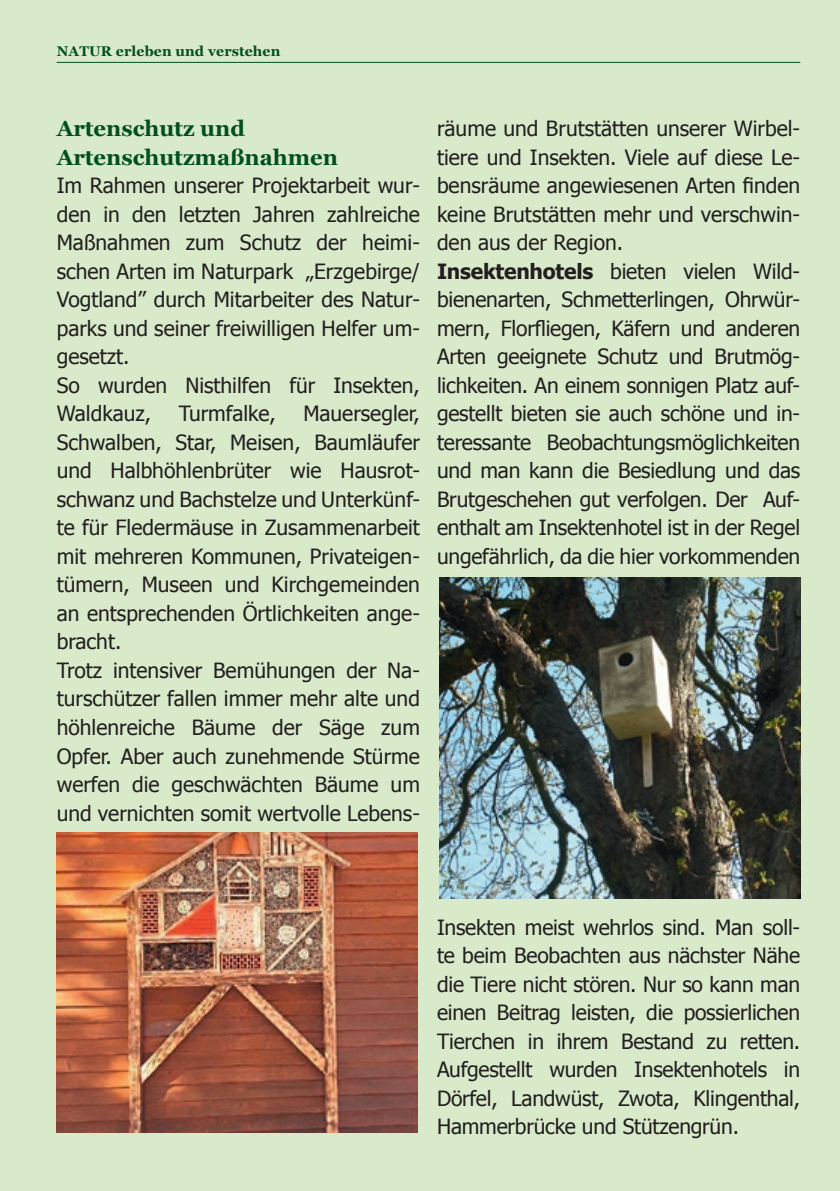
<style>
.page{position:relative;width:840px;height:1191px;background:#fff}
.page>*{position:absolute;margin:0;border:0;box-sizing:border-box;transform-origin:0 0}
.Absatz-Über{font:700 22px/28.4px "Georgia";color:#004f1f}
.Bodytext{font:21px/28.4px "Tahoma";color:#231f20;text-align:justify}
.t1{font:700 14px "Georgia";letter-spacing:.01em;color:#004f1f}
.s1{font-weight:700}
</style>
<div class="page">
<div style="left:0;top:0;width:839px;height:1191px;background:#d9eaca"></div>
<hr style="left:57px;top:62px;width:742px;height:1px;background:#004f1f">
<img style="left:57px;top:832px;width:360px;height:300px">
<img style="left:439px;top:577px;width:360px;height:322px">
<p class="t1" style="left:57px;top:42px;width:225px">NATUR erleben und verstehen</p>
<p class="Absatz-Über" style="left:57px;top:114px;width:283px">Artenschutz und<br>Artenschutzmaßnahmen</p>
<p class="Bodytext" style="left:57px;top:170px;width:364px">Im Rahmen unserer Projektarbeit wur&shy;den in den letzten Jahren zahlreiche Maßnahmen zum Schutz der heimi&shy;schen Arten im Naturpark „Erzgebirge/ Vogtland” durch Mitarbeiter des Natur&shy;parks und seiner freiwilligen Helfer um&shy;gesetzt.</p>
<p class="Bodytext" style="left:57px;top:370px;width:364px">So wurden Nisthilfen für Insekten,<br>Waldkauz,</p>
<p class="Bodytext" style="left:179px;top:398px;width:99px">Turmfalke,</p>
<p class="Bodytext" style="left:57px;top:398px;width:364px;text-indent:246px">Mauersegler, Schwalben, Star, Meisen, Baumläufer und Halbhöhlenbrüter wie Hausrot&shy;schwanz und Bachstelze und Unterkünf&shy;te für Fledermäuse in Zusammenarbeit mit mehreren Kommunen, Privateigen&shy;tümern, Museen und Kirchgemeinden an entsprechenden Örtlichkeiten ange&shy;bracht.</p>
<p class="Bodytext" style="left:57px;top:655px;width:364px">Trotz intensiver Bemühungen der Na&shy;turschützer fallen immer mehr alte und höhlenreiche Bäume der Säge zum Opfer. Aber auch zunehmende Stürme werfen die geschwächten Bäume um und vernichten somit wertvolle Lebens-</p>
<p class="Bodytext" style="left:437px;top:113px;width:364px">räume und Brutstätten unserer Wirbel&shy;tiere und Insekten. Viele auf diese Le&shy;bensräume angewiesenen Arten finden keine Brutstätten mehr und verschwin&shy;den aus der Region.</p>
<p class="Bodytext" style="left:437px;top:256px;width:364px"><span class="s1">Insektenhotels</span> bieten vielen Wild&shy;bienenarten, Schmetterlingen, Ohrwür&shy;mern, Florfliegen, Käfern und anderen Arten geeignete Schutz und Brutmög&shy;lichkeiten. An einem sonnigen Platz auf&shy;gestellt bieten sie auch schöne und in&shy;teressante Beobachtungsmöglichkeiten und man kann die Besiedlung und das Brutgeschehen gut verfolgen. Der Auf&shy;enthalt am Insektenhotel ist in der Regel ungefährlich, da die hier vorkommenden</p>
<p class="Bodytext" style="left:437px;top:911px;width:364px">Insekten meist wehrlos sind. Man soll&shy;te beim Beobachten aus nächster Nähe die Tiere nicht stören. Nur so kann man einen Beitrag leisten, die possierlichen Tierchen in ihrem Bestand zu retten.<br>Aufgestellt wurden Insektenhotels in Dörfel, Landwüst, Zwota, Klingenthal, Hammerbrücke und Stützengrün.</p>
</div>
